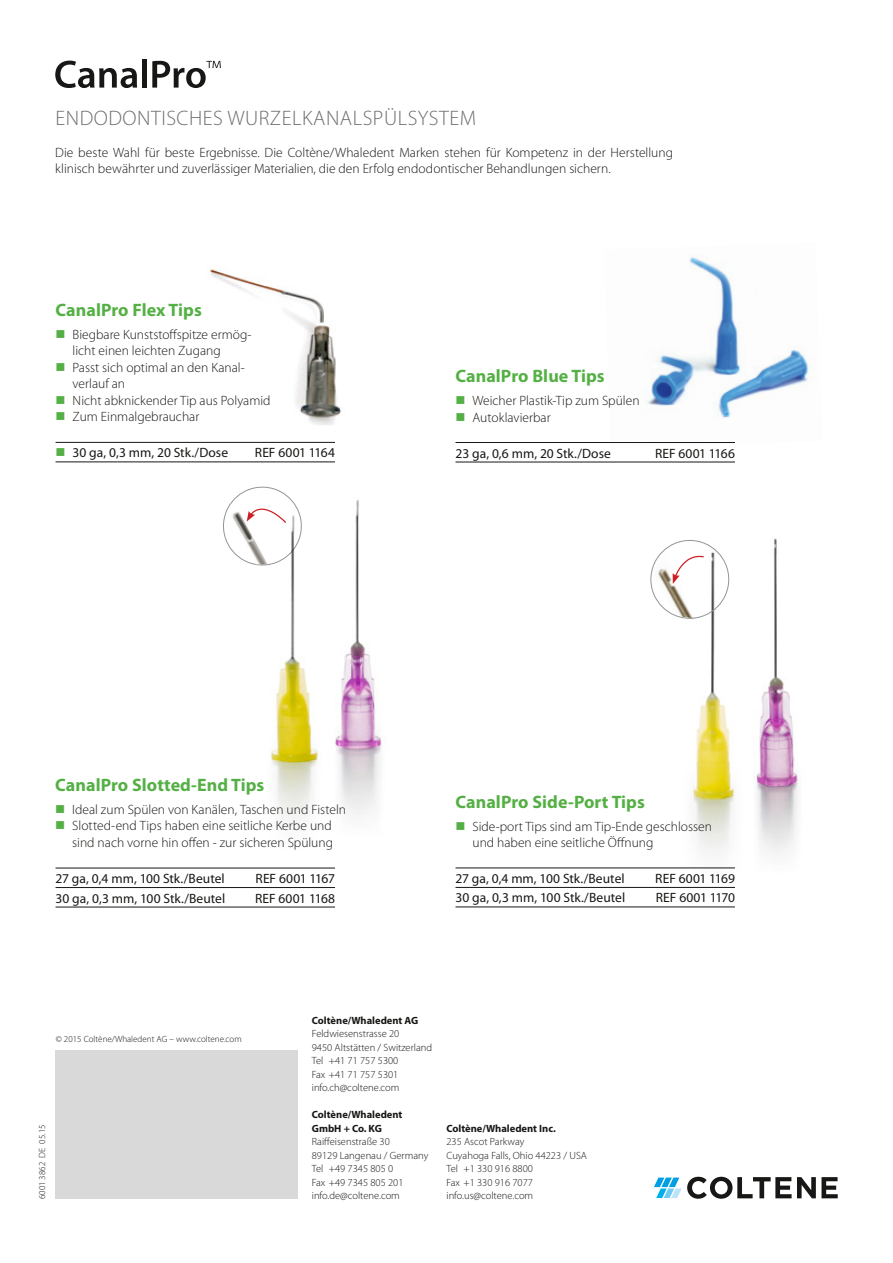
<style>
.page{position:relative;width:893px;height:1263px;background:#fff}
.page>*{position:absolute;margin:0;border:0;box-sizing:border-box;transform-origin:0 0}
.t1{font:300 21px "Myriad Pro";letter-spacing:.025em;color:#6e6e6e}
.t2{font:700 18px "Myriad Pro";letter-spacing:.005em;color:#54b044}
.t3{font:300 13.5px/16.5px "Myriad Pro";color:#171715}
.t4{font:13.5px "Myriad Pro";color:#171715}
.t5{font:300 10.5px/13.5px "Myriad Pro";color:#171715}
.t6{font:700 10.5px/13.5px "Myriad Pro";color:#171715}
.t7{font:300 9px "Myriad Pro";color:#171715}
</style>
<div class="page">
<svg style="left:223px;top:486px;width:76px;height:80px"></svg>
<img style="left:264px;top:510px;width:57px;height:310px">
<img style="left:335px;top:500px;width:48px;height:315px">
<img style="left:207px;top:269px;width:134px;height:156px">
<img style="left:647px;top:256px;width:162px;height:162px">
<svg style="left:55px;top:61px;width:82px;height:27px"></svg>
<div style="left:142px;top:60px;width:5px;height:28px;background:#171715"></div>
<svg style="left:152px;top:61px;width:69px;height:27px"></svg>
<img style="left:684px;top:542px;width:51px;height:326px">
<img style="left:754px;top:538px;width:45px;height:316px">
<img style="left:652px;top:547px;width:42px;height:73px">
<div style="left:651px;top:540px;width:78px;height:78px;border:1px solid #939598;border-radius:50%"></div>
<svg style="left:673px;top:553px;width:32px;height:31px"></svg>
<svg style="left:654px;top:1177px;width:184px;height:22px"></svg>
<hr style="left:56px;top:868px;width:279px;height:1px;background:#171715">
<hr style="left:56px;top:887px;width:279px;height:1px;background:#171715">
<hr style="left:56px;top:907px;width:279px;height:1px;background:#171715">
<hr style="left:455px;top:868px;width:280px;height:1px;background:#171715">
<hr style="left:455px;top:887px;width:280px;height:1px;background:#171715">
<hr style="left:455px;top:907px;width:280px;height:1px;background:#171715">
<hr style="left:56px;top:442px;width:279px;height:1px;background:#171715">
<hr style="left:56px;top:462px;width:279px;height:1px;background:#171715">
<hr style="left:455px;top:442px;width:280px;height:1px;background:#171715">
<hr style="left:455px;top:462px;width:280px;height:1px;background:#171715">
<div style="left:55px;top:1050px;width:243px;height:149px;background:#d9d9da"></div>
<h1 class="t1" style="left:55px;top:106px;width:422px">ENDODONTISCHES WURZELKANALSPÜLSYSTEM</h1>
<p class="t3" style="left:55px;top:144px;width:619px">Die beste Wahl für beste Ergebnisse. Die Coltène/Whaledent Marken stehen für Kompetenz in der Herstellung klinisch bewährter und zuverlässiger Materialien, die den Erfolg endodontischer Behandlungen sichern.</p>
<h2 class="t2" style="left:56px;top:300px;width:148px">CanalPro Flex Tips</h2>
<p class="t3" style="left:73px;top:326px;width:200px">Biegbare Kunststoffspitze ermög&shy;licht einen leichten Zugang<br>Passt sich optimal an den Kanal&shy;verlauf an<br>Nicht abknickender Tip aus Polyamid<br>Zum Einmalgebrauchar</p>
<p class="t4" style="left:73px;top:446px;width:157px">30 ga, 0,3 mm, 20 Stk./Dose</p>
<p class="t4" style="left:255px;top:446px;width:82px">REF 6001 1164</p>
<h2 class="t2" style="left:455px;top:366px;width:151px">CanalPro Blue Tips</h2>
<p class="t3" style="left:472px;top:393px;width:169px">Weicher Plastik-Tip zum Spülen<br>Autoklavierbar</p>
<p class="t4" style="left:455px;top:446px;width:157px">23 ga, 0,6 mm, 20 Stk./Dose</p>
<p class="t4" style="left:655px;top:446px;width:81px">REF 6001 1166</p>
<h2 class="t2" style="left:55px;top:774px;width:211px">CanalPro Slotted-End Tips</h2>
<p class="t3" style="left:72px;top:801px;width:275px">Ideal zum Spülen von Kanälen, Taschen und Fisteln<br>Slotted-end Tips haben eine seitliche Kerbe und sind nach vorne hin offen - zur sicheren Spülung</p>
<p class="t4" style="left:56px;top:871px;width:171px">27 ga, 0,4 mm, 100 Stk./Beutel</p>
<p class="t4" style="left:256px;top:871px;width:81px">REF 6001 1167</p>
<p class="t4" style="left:56px;top:891px;width:171px">30 ga, 0,3 mm, 100 Stk./Beutel</p>
<p class="t4" style="left:255px;top:891px;width:81px">REF 6001 1168</p>
<h2 class="t2" style="left:455px;top:792px;width:191px">CanalPro Side-Port Tips</h2>
<p class="t3" style="left:472px;top:818px;width:241px">Side-port Tips sind am Tip-Ende geschlossen und haben eine seitliche Öffnung</p>
<p class="t4" style="left:455px;top:871px;width:171px">27 ga, 0,4 mm, 100 Stk./Beutel</p>
<p class="t4" style="left:655px;top:871px;width:81px">REF 6001 1169</p>
<p class="t4" style="left:455px;top:890px;width:171px">30 ga, 0,3 mm, 100 Stk./Beutel</p>
<p class="t4" style="left:656px;top:890px;width:81px">REF 6001 1170</p>
<p class="t7" style="left:56px;top:1034px;width:188px">© 2015 Coltène/Whaledent AG – www.coltene.com</p>
<p class="t7" style="left:37px;top:1199px;width:76px;rotate:-90deg">6001 3862 DE 05.15</p>
<p class="t6" style="left:312px;top:1013px;width:108px">Coltène/Whaledent AG</p>
<p class="t5" style="left:312px;top:1027px;width:122px">Feldwiesenstrasse 20<br>9450 Altstätten / Switzerland<br>Tel +41 71 757 5300<br>Fax +41 71 757 5301 info.ch@coltene.com</p>
<p class="t6" style="left:312px;top:1108px;width:92px">Coltène/Whaledent<br>GmbH + Co. KG</p>
<p class="t5" style="left:312px;top:1135px;width:118px">Raiffeisenstraße 30<br>89129 Langenau / Germany<br>Tel +49 7345 805 0<br>Fax +49 7345 805 201</p>
<p class="t5" style="left:312px;top:1189px;width:90px">info.de@coltene.com</p>
<p class="t6" style="left:446px;top:1121px;width:111px">Coltène/Whaledent Inc.</p>
<p class="t5" style="left:446px;top:1135px;width:142px">235 Ascot Parkway<br>Cuyahoga Falls, Ohio 44223 / USA<br>Tel +1 330 916 8800<br>Fax +1 330 916 7077 info.us@coltene.com</p>
</div>
